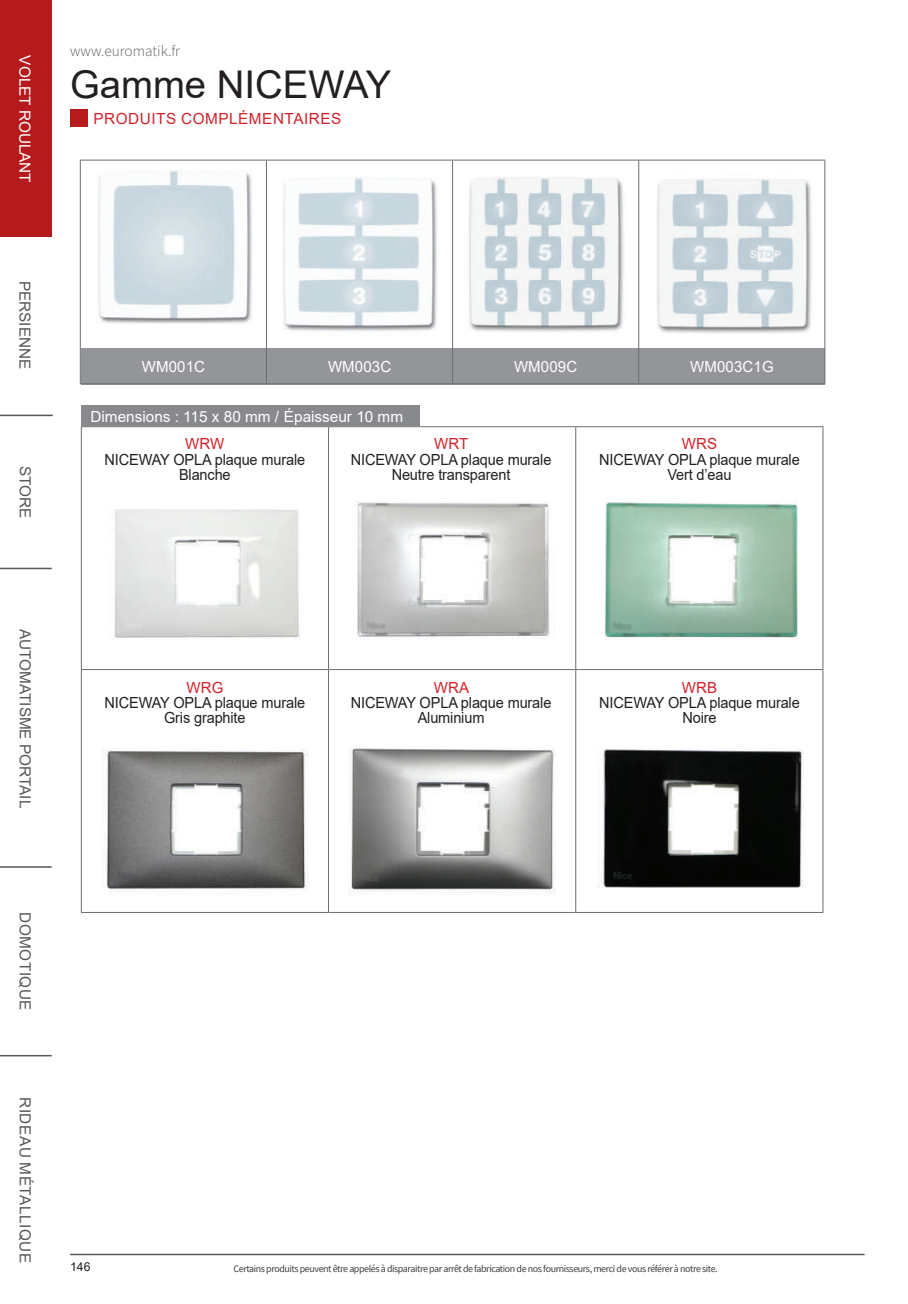
<style>
.page{position:relative;width:908px;height:1304px;background:#fff}
.page>*{position:absolute;margin:0;border:0;box-sizing:border-box;transform-origin:0 0}
.t1{font:38.2px "Arial";color:#231f20}
.t2{font:15.4px/15.2px "Arial";letter-spacing:-.01em;color:#231f20;text-align:center;scale:.95 1}
.t3{font:15.4px "Arial";color:#fff}
.t4{font:15.4px "Arial";letter-spacing:.035em;color:#d1232a}
.t5{font:15.4px "Arial";color:#57585a}
.t6{font:15.4px "Arial";letter-spacing:.035em;color:#57585a}
.t7{font:300 15.4px "Source Sans Pro";color:#57585a}
.t8{font:12.2px "Arial";color:#231f20}
.t9{font:10px "Source Sans Pro";letter-spacing:-.04em;color:#3e3e3f}
</style>
<div class="page">
<div style="left:70px;top:109px;width:17px;height:18px;background:#b51b1d"></div>
<hr style="left:70px;top:1254px;width:794px;height:1px;background:#57585a">
<div style="left:0;top:0;width:52px;height:237px;background:#b51b1d"></div>
<hr style="left:0;top:568px;width:52px;height:1px;background:#57585a">
<hr style="left:0;top:866px;width:52px;height:2px;background:#57585a">
<hr style="left:0;top:415px;width:53px;height:1px;background:#57585a">
<hr style="left:0;top:1055px;width:52px;height:1px;background:#57585a">
<div style="left:81px;top:405px;width:339px;height:21px;background:#87898c"></div>
<div style="left:81px;top:348px;width:743px;height:36px;background:#939598"></div>
<img style="left:98px;top:170px;width:154px;height:154px">
<hr style="left:81px;top:426px;width:247px;height:1px;background:#6c6d70">
<hr style="left:81px;top:427px;width:1px;height:242px;background:#6c6d70">
<hr style="left:328px;top:426px;width:247px;height:1px;background:#6c6d70">
<hr style="left:328px;top:427px;width:1px;height:242px;background:#6c6d70">
<hr style="left:575px;top:426px;width:248px;height:1px;background:#6c6d70">
<hr style="left:575px;top:427px;width:1px;height:242px;background:#6c6d70">
<hr style="left:822px;top:427px;width:1px;height:242px;background:#6c6d70">
<hr style="left:81px;top:669px;width:247px;height:1px;background:#6c6d70">
<hr style="left:81px;top:670px;width:1px;height:242px;background:#6c6d70">
<hr style="left:328px;top:669px;width:247px;height:1px;background:#6c6d70">
<hr style="left:328px;top:670px;width:1px;height:242px;background:#6c6d70">
<hr style="left:575px;top:669px;width:248px;height:1px;background:#6c6d70">
<hr style="left:575px;top:670px;width:1px;height:242px;background:#6c6d70">
<hr style="left:822px;top:670px;width:1px;height:242px;background:#6c6d70">
<hr style="left:81px;top:912px;width:247px;height:1px;background:#6c6d70">
<hr style="left:328px;top:912px;width:247px;height:1px;background:#6c6d70">
<hr style="left:575px;top:912px;width:248px;height:1px;background:#6c6d70">
<img style="left:283px;top:177px;width:154px;height:155px">
<img style="left:469px;top:177px;width:155px;height:155px">
<img style="left:657px;top:179px;width:155px;height:155px">
<img style="left:114px;top:509px;width:187px;height:130px">
<img style="left:356px;top:501px;width:194px;height:137px">
<img style="left:604px;top:502px;width:194px;height:137px">
<img style="left:102px;top:748px;width:206px;height:142px">
<img style="left:348px;top:748px;width:207px;height:147px">
<img style="left:597px;top:748px;width:206px;height:140px">
<hr style="left:80px;top:160px;width:186px;height:1px;background:#6c6d70">
<hr style="left:80px;top:160px;width:1px;height:223px;background:#6c6d70">
<hr style="left:266px;top:160px;width:186px;height:1px;background:#6c6d70">
<hr style="left:266px;top:160px;width:1px;height:223px;background:#6c6d70">
<hr style="left:452px;top:160px;width:186px;height:1px;background:#6c6d70">
<hr style="left:452px;top:160px;width:1px;height:223px;background:#6c6d70">
<hr style="left:638px;top:160px;width:186px;height:1px;background:#6c6d70">
<hr style="left:638px;top:160px;width:1px;height:223px;background:#6c6d70">
<hr style="left:824px;top:160px;width:1px;height:223px;background:#6c6d70">
<hr style="left:80px;top:383px;width:186px;height:1px;background:#6c6d70">
<hr style="left:266px;top:383px;width:186px;height:1px;background:#6c6d70">
<hr style="left:452px;top:383px;width:186px;height:1px;background:#6c6d70">
<hr style="left:638px;top:383px;width:186px;height:1px;background:#6c6d70">
<p class="t3" style="left:36px;top:55px;width:129px;rotate:90deg">VOLET ROULANT</p>
<p class="t7" style="left:70px;top:40px;width:111px">www.euromatik.fr</p>
<h1 class="t1" style="left:70px;top:59px;width:322px">Gamme NICEWAY</h1>
<p class="t4" style="left:93px;top:108px;width:249px">PRODUITS COMPLÉMENTAIRES</p>
<p class="t5" style="left:36px;top:281px;width:90px;rotate:90deg">PERSIENNE</p>
<p class="t5" style="left:36px;top:466px;width:54px;rotate:90deg">STORE</p>
<p class="t3" style="left:142px;top:356px;width:65px">WM001C</p>
<p class="t3" style="left:328px;top:356px;width:65px">WM003C</p>
<p class="t3" style="left:513px;top:356px;width:65px">WM009C</p>
<p class="t3" style="left:689px;top:356px;width:85px">WM003C1G</p>
<p class="t3" style="left:90px;top:406px;width:314px">Dimensions : 115 x 80 mm / Épaisseur 10 mm</p>
<p class="t4" style="left:185px;top:433px;width:41px">WRW</p>
<p class="t2" style="left:104px;top:452px;width:213px">NICEWAY OPLA plaque murale<br>Blanche</p>
<p class="t4" style="left:434px;top:433px;width:36px">WRT</p>
<p class="t2" style="left:350px;top:452px;width:213px">NICEWAY OPLA plaque murale<br>Neutre transparent</p>
<p class="t4" style="left:681px;top:433px;width:37px">WRS</p>
<p class="t2" style="left:599px;top:452px;width:213px">NICEWAY OPLA plaque murale<br>Vert d’eau</p>
<p class="t5" style="left:36px;top:629px;width:181px;rotate:90deg">AUTOMATISME PORTAIL</p>
<p class="t4" style="left:186px;top:677px;width:38px">WRG</p>
<p class="t2" style="left:104px;top:695px;width:213px">NICEWAY OPLA plaque murale<br>Gris graphite</p>
<p class="t4" style="left:433px;top:677px;width:37px">WRA</p>
<p class="t2" style="left:350px;top:695px;width:213px">NICEWAY OPLA plaque murale<br>Aluminium</p>
<p class="t4" style="left:681px;top:677px;width:37px">WRB</p>
<p class="t2" style="left:599px;top:695px;width:213px">NICEWAY OPLA plaque murale<br>Noire</p>
<p class="t6" style="left:36px;top:912px;width:100px;rotate:90deg">DOMOTIQUE</p>
<p class="t6" style="left:36px;top:1097px;width:167px;rotate:90deg">RIDEAU MÉTALLIQUE</p>
<p class="t8" style="left:70px;top:1259px;width:22px">146</p>
<p class="t9" style="left:233px;top:1262px;width:485px">Certains produits peuvent être appelés à disparaitre par arrêt de fabrication de nos fournisseurs, merci de vous référer à notre site.</p>
</div>
